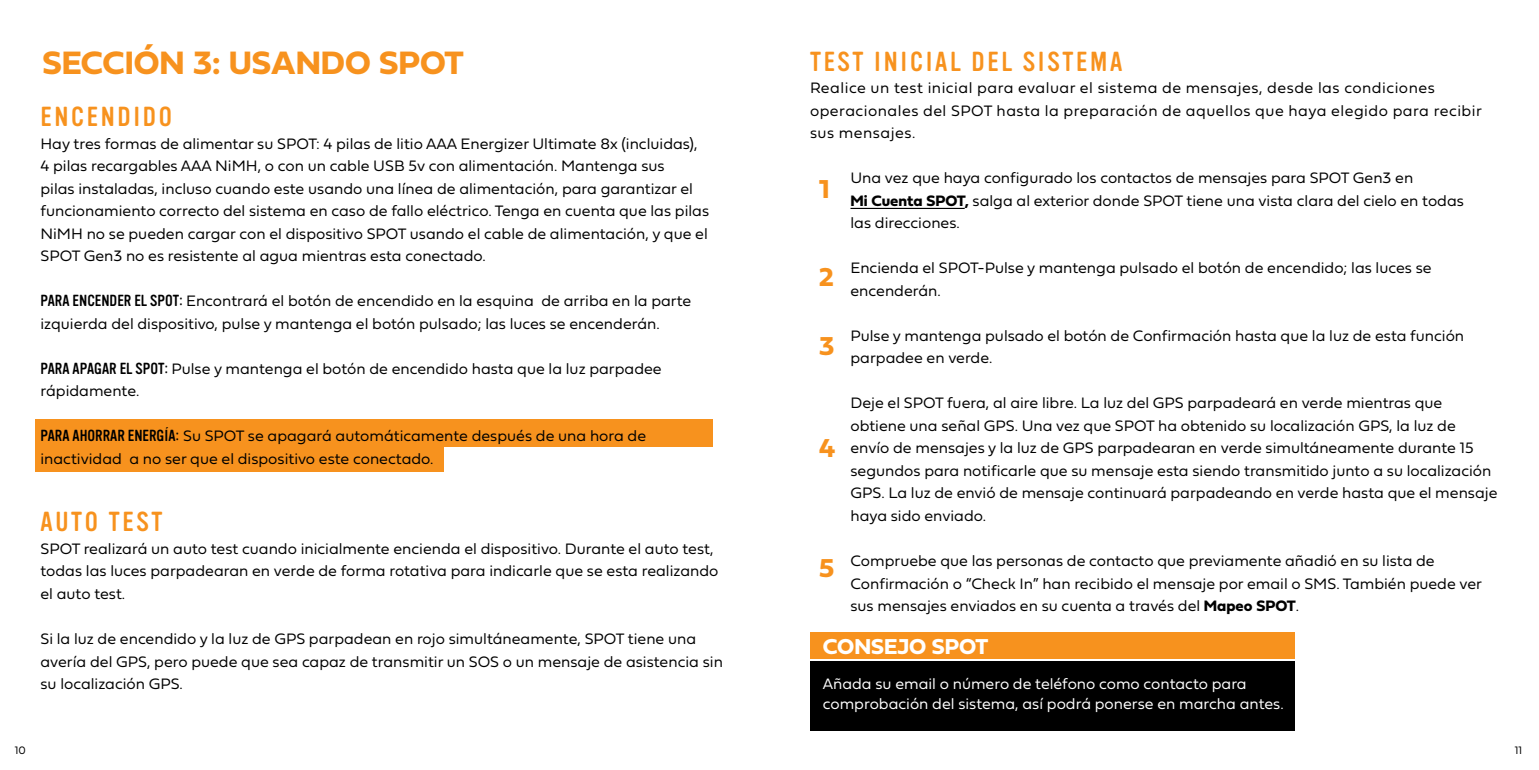
<style>
.page{position:relative;width:1539px;height:770px;background:#fff}
.page>*{position:absolute;margin:0;border:0;box-sizing:border-box;transform-origin:0 0}
.t1{font:33.75px "Fieldwork Geo Bold";color:#f7921e}
.t2{font:27px "Vinyl OT";letter-spacing:.1em;color:#f7921e}
.t3{font:27px "Fieldwork Geo Bold";color:#f7921e}
.t4{font:22.5px "Fieldwork Geo Bold";color:#fff}
.t5{font:15.75px/22.5px "Fieldwork Geo Light";color:#000}
.t6{font:15.75px/22.5px "Fieldwork Geo Light";letter-spacing:.03em;color:#000}
.t7{font:15.75px/20.2px "Fieldwork Geo Light";color:#fff}
.t8{font:11.25px "Fieldwork Geo Light";color:#000}
.s1{font-family:"Vinyl OT"}
.s2{font-family:"Fieldwork Geo Bold"}
</style>
<div class="page">
<div style="left:35px;top:431px;width:409px;height:40px;background:#f7921e"></div>
<div style="left:35px;top:419px;width:678px;height:27px;background:#f7921e"></div>
<hr style="left:850px;top:208px;width:115px;height:1px;background:#000">
<div style="left:810px;top:660px;width:484px;height:70px;background:#000"></div>
<div style="left:810px;top:632px;width:484px;height:26px;background:#f7921e"></div>
<h1 class="t1" style="left:42px;top:36px;width:423px">SECCIÓN 3: USANDO SPOT</h1>
<h2 class="t2" style="left:40px;top:102px;width:133px">ENCENDIDO</h2>
<p class="t5" style="left:40px;top:131px;width:670px">Hay tres formas de alimentar su SPOT: 4 pilas de litio AAA Energizer Ultimate 8x (incluidas), 4 pilas recargables AAA NiMH, o con un cable USB 5v con alimentación. Mantenga sus<br>pilas instaladas, incluso cuando este usando una línea de alimentación, para garantizar el funcionamiento correcto del sistema en caso de fallo eléctrico. Tenga en cuenta que las pilas NiMH no se pueden cargar con el dispositivo SPOT usando el cable de alimentación, y que el SPOT Gen3 no es resistente al agua mientras esta conectado.</p>
<p class="t5" style="left:40px;top:289px;width:652px"><span class="s1">PARA ENCENDER EL SPOT:</span> Encontrará el botón de encendido en la esquina de arriba en la parte izquierda del dispositivo, pulse y mantenga el botón pulsado; las luces se encenderán.</p>
<p class="t5" style="left:40px;top:356px;width:623px"><span class="s1">PARA APAGAR EL SPOT:</span> Pulse y mantenga el botón de encendido hasta que la luz parpadee rápidamente.</p>
<p class="t5" style="left:40px;top:424px;width:607px"><span class="s1">PARA AHORRAR ENERGÍA:</span> Su SPOT se apagará automáticamente después de una hora de inactividad a no ser que el dispositivo este conectado.</p>
<h2 class="t2" style="left:40px;top:507px;width:124px">AUTO TEST</h2>
<p class="t5" style="left:40px;top:536px;width:679px">SPOT realizará un auto test cuando inicialmente encienda el dispositivo. Durante el auto test, todas las luces parpadearan en verde de forma rotativa para indicarle que se esta realizando el auto test.</p>
<p class="t5" style="left:40px;top:626px;width:684px">Si la luz de encendido y la luz de GPS parpadean en rojo simultáneamente, SPOT tiene una avería del GPS, pero puede que sea capaz de transmitir un SOS o un mensaje de asistencia sin su localización GPS.</p>
<h2 class="t2" style="left:810px;top:46px;width:314px">TEST INICIAL DEL SISTEMA</h2>
<p class="t6" style="left:810px;top:76px;width:674px">Realice un test inicial para evaluar el sistema de mensajes, desde las condiciones operacionales del SPOT hasta la preparación de aquellos que haya elegido para recibir sus mensajes.</p>
<p class="t5" style="left:850px;top:166px;width:615px">Una vez que haya configurado los contactos de mensajes para SPOT Gen3 en<br><span class="s2">Mi Cuenta SPOT,</span> salga al exterior donde SPOT tiene una vista clara del cielo en todas las direcciones.</p>
<p class="t5" style="left:850px;top:256px;width:583px">Encienda el SPOT-Pulse y mantenga pulsado el botón de encendido; las luces se encenderán.</p>
<p class="t5" style="left:850px;top:323px;width:615px">Pulse y mantenga pulsado el botón de Confirmación hasta que la luz de esta función parpadee en verde.</p>
<p class="t5" style="left:850px;top:391px;width:649px">Deje el SPOT fuera, al aire libre. La luz del GPS parpadeará en verde mientras que obtiene una señal GPS. Una vez que SPOT ha obtenido su localización GPS, la luz de envío de mensajes y la luz de GPS parpadearan en verde simultáneamente durante 15 segundos para notificarle que su mensaje esta siendo transmitido junto a su localización GPS. La luz de envió de mensaje continuará parpadeando en verde hasta que el mensaje haya sido enviado.</p>
<p class="t5" style="left:850px;top:548px;width:633px">Compruebe que las personas de contacto que previamente añadió en su lista de<br>Confirmación o “Check In” han recibido el mensaje por email o SMS. También puede ver sus mensajes enviados en su cuenta a través del <span class="s2">Mapeo SPOT</span>.</p>
<h2 class="t3" style="left:819px;top:167px;width:12px">1</h2>
<h2 class="t3" style="left:819px;top:256px;width:16px">2</h2>
<h2 class="t3" style="left:819px;top:325px;width:17px">3</h2>
<h2 class="t3" style="left:819px;top:426px;width:18px">4</h2>
<h2 class="t3" style="left:819px;top:546px;width:17px">5</h2>
<h3 class="t4" style="left:823px;top:628px;width:167px">CONSEJO SPOT</h3>
<p class="t7" style="left:823px;top:672px;width:462px">Añada su email o número de teléfono como contacto para comprobación del sistema, así podrá ponerse en marcha antes.</p>
<p class="t8" style="left:15px;top:741px;width:13px">10</p>
<p class="t8" style="left:1515px;top:741px;width:9px">11</p>
</div>
